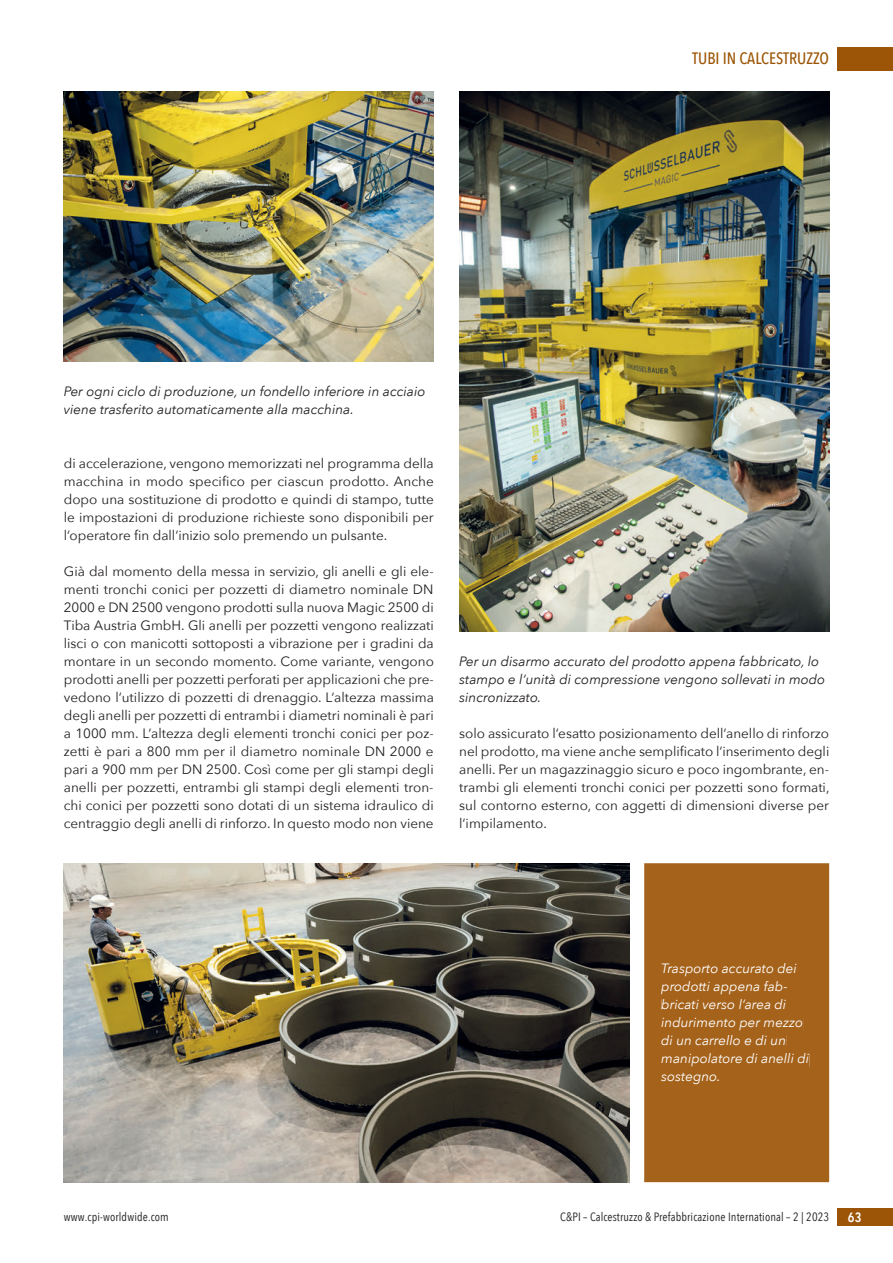
<style>
.page{position:relative;width:893px;height:1263px;background:#fff}
.page>*{position:absolute;margin:0;border:0;box-sizing:border-box;transform-origin:0 0}
.t1{font:500 16.5px "Avenir Next Condensed";color:#9c5506}
.t2{font:13.5px/18px "Avenir Next";color:#231f20;text-align:justify}
.t3{font:italic 13.5px/18px "Avenir Next";color:#231f20}
.t4{font:italic 13.5px/18px "Avenir Next";color:#fff}
.t5{font:600 13.5px "Avenir Next Condensed";color:#fff}
.t6{font:12px "Avenir Next Condensed";letter-spacing:.01em;color:#231f20}
</style>
<div class="page">
<div style="left:838px;top:47px;width:55px;height:23px;background:#9c5506"></div>
<div style="left:838px;top:1208px;width:55px;height:18px;background:#9c5506"></div>
<img style="left:64px;top:91px;width:370px;height:270px">
<img style="left:459px;top:91px;width:370px;height:540px">
<img style="left:64px;top:864px;width:565px;height:318px">
<div style="left:644px;top:863px;width:185px;height:319px;background:#a5621b"></div>
<div style="left:662px;top:963px;width:135px;height:14px;background:#a5621b"></div>
<div style="left:661px;top:981px;width:126px;height:14px;background:#a5621b"></div>
<div style="left:662px;top:999px;width:124px;height:11px;background:#a5621b"></div>
<div style="left:662px;top:1017px;width:141px;height:14px;background:#a5621b"></div>
<div style="left:662px;top:1035px;width:124px;height:11px;background:#a5621b"></div>
<div style="left:662px;top:1053px;width:147px;height:14px;background:#a5621b"></div>
<div style="left:661px;top:1073px;width:58px;height:12px;background:#a5621b"></div>
<p class="t1" style="left:692px;top:48px;width:138px">TUBI IN CALCESTRUZZO</p>
<p class="t3" style="left:64px;top:383px;width:363px">Per ogni ciclo di produzione, un fondello inferiore in acciaio viene trasferito automaticamente alla macchina.</p>
<p class="t2" style="left:64px;top:455px;width:372px">di accelerazione, vengono memorizzati nel programma della macchina in modo specifico per ciascun prodotto. Anche dopo una sostituzione di prodotto e quindi di stampo, tutte le impostazioni di produzione richieste sono disponibili per l‘operatore fin dall‘inizio solo premendo un pulsante.</p>
<p class="t2" style="left:64px;top:563px;width:372px">Già dal momento della messa in servizio, gli anelli e gli ele&shy;menti tronchi conici per pozzetti di diametro nominale DN 2000 e DN 2500 vengono prodotti sulla nuova Magic 2500 di Tiba Austria GmbH. Gli anelli per pozzetti vengono realizzati lisci o con manicotti sottoposti a vibrazione per i gradini da montare in un secondo momento. Come variante, vengono prodotti anelli per pozzetti perforati per applicazioni che pre&shy;vedono l‘utilizzo di pozzetti di drenaggio. L‘altezza massima degli anelli per pozzetti di entrambi i diametri nominali è pari a 1000 mm. L‘altezza degli elementi tronchi conici per poz&shy;zetti è pari a 800 mm per il diametro nominale DN 2000 e pari a 900 mm per DN 2500. Così come per gli stampi degli anelli per pozzetti, entrambi gli stampi degli elementi tron&shy;chi conici per pozzetti sono dotati di un sistema idraulico di centraggio degli anelli di rinforzo. In questo modo non viene</p>
<p class="t3" style="left:459px;top:653px;width:368px">Per un disarmo accurato del prodotto appena fabbricato, lo stampo e l‘unità di compressione vengono sollevati in modo sincronizzato.</p>
<p class="t2" style="left:459px;top:725px;width:372px">solo assicurato l‘esatto posizionamento dell‘anello di rinforzo nel prodotto, ma viene anche semplificato l‘inserimento degli anelli. Per un magazzinaggio sicuro e poco ingombrante, en&shy;trambi gli elementi tronchi conici per pozzetti sono formati, sul contorno esterno, con aggetti di dimensioni diverse per l‘impilamento.</p>
<p class="t4" style="left:661px;top:960px;width:150px">Trasporto accurato dei prodotti appena fab&shy;bricati verso l‘area di indurimento per mezzo di un carrello e di un manipolatore di anelli di sostegno.</p>
<p class="t6" style="left:64px;top:1209px;width:107px">www.cpi-worldwide.com</p>
<p class="t6" style="left:560px;top:1209px;width:271px">C&amp;PI – Calcestruzzo &amp; Prefabbricazione International – 2 | 2023</p>
<p class="t5" style="left:848px;top:1208px;width:15px">63</p>
</div>
